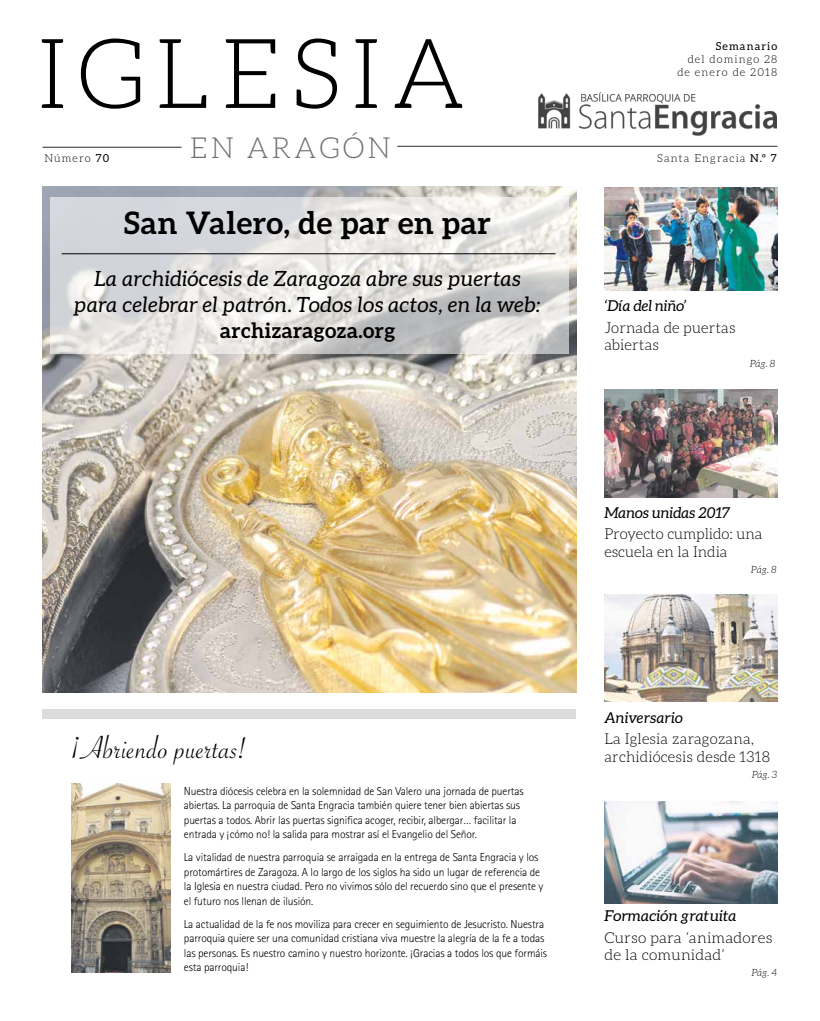
<style>
.page{position:relative;width:820px;height:1021px;background:#fff}
.page>*{position:absolute;margin:0;border:0;box-sizing:border-box;transform-origin:0 0}
.t1{font:300 97px "Aleo";letter-spacing:.1em;color:#000}
.t2{font:34px "Savoye Let Plain";letter-spacing:.01em;color:#000}
.t3{font:700 31px "Aleo";letter-spacing:.02em;color:#000}
.t4{font:300 29px "Aleo";letter-spacing:.1em;color:#707172}
.t5{font:italic 21px/26px "Aleo";letter-spacing:.02em;color:#000;text-align:center}
.t6{font:700 21px "Aleo";letter-spacing:.02em;color:#000}
.t7{font:300 15px/17.3px "Aleo";letter-spacing:.01em;color:#000}
.t8{font:italic 15px "Aleo";letter-spacing:.01em;color:#000}
.t9{font:300 15px/17.3px "Aleo";letter-spacing:.01em;color:#000;scale:1.04 1}
.t10{font:italic 15px "Aleo";letter-spacing:.01em;color:#000;scale:1.04 1}
.t11{font:300 11.5px/14.5px "Rotis Sans Serif";letter-spacing:-.01em;color:#000}
.t12{font:300 11px/13.2px "Aleo";letter-spacing:.1em;color:#000;text-align:right}
.t13{font:11px "Aleo";letter-spacing:.1em;color:#000}
.t14{font:italic 300 10px "Aleo";letter-spacing:-.01em;color:#000}
.s1{font-weight:400}
</style>
<div class="page">
<hr style="left:43px;top:147px;width:138px;height:1px;background:#000">
<hr style="left:397px;top:146px;width:380px;height:1px;background:#000">
<img style="left:538px;top:93px;width:238px;height:43px">
<img style="left:604px;top:594px;width:173px;height:107px">
<img style="left:43px;top:186px;width:533px;height:506px">
<img style="left:604px;top:801px;width:173px;height:102px">
<img style="left:604px;top:389px;width:173px;height:108px">
<img style="left:604px;top:187px;width:173px;height:104px">
<div style="left:43px;top:709px;width:533px;height:10px;background:#dcdcdc"></div>
<img style="left:72px;top:783px;width:98px;height:188px">
<svg style="left:50px;top:197px;width:518px;height:157px;background:#dedddd"></svg>
<hr style="left:62px;top:253px;width:493px;height:1px;background:#000">
<h1 class="t1" style="left:37px;top:21px;width:430px">IGLESIA</h1>
<p class="t12" style="left:44px;top:151px;width:66px">Número <span class="s1">70</span></p>
<h3 class="t4" style="left:190px;top:132px;width:202px">EN ARAGÓN</h3>
<h3 class="t3" style="left:124px;top:205px;width:368px">San Valero, de par en par</h3>
<h3 class="t5" style="left:74px;top:265px;width:468px">La archidiócesis de Zaragoza abre sus puertas para celebrar el patrón. Todos los actos, en la web:</h3>
<h3 class="t6" style="left:220px;top:318px;width:176px">archizaragoza.org</h3>
<h2 class="t2" style="left:72px;top:725px;width:177px">¡Abriendo puertas!</h2>
<p class="t11" style="left:184px;top:783px;width:341px">Nuestra diócesis celebra en la solemnidad de San Valero una jornada de puertas abiertas. La parroquia de Santa Engracia también quiere tener bien abiertas sus puertas a todos. Abrir las puertas significa acoger, recibir, albergar… facilitar la entrada y ¡cómo no! la salida para mostrar así el Evangelio del Señor.</p>
<p class="t11" style="left:184px;top:850px;width:361px">La vitalidad de nuestra parroquia se arraigada en la entrega de Santa Engracia y los protomártires de Zaragoza. A lo largo de los siglos ha sido un lugar de referencia de la Iglesia en nuestra ciudad. Pero no vivimos sólo del recuerdo sino que el presente y el futuro nos llenan de ilusión.</p>
<p class="t11" style="left:184px;top:916px;width:364px">La actualidad de la fe nos moviliza para crecer en seguimiento de Jesucristo. Nuestra parroquia quiere ser una comunidad cristiana viva muestre la alegría de la fe a todas las personas. Es nuestro camino y nuestro horizonte. ¡Gracias a todos los que formáis esta parroquia!</p>
<p class="t13" style="left:715px;top:40px;width:63px">Semanario</p>
<p class="t12" style="left:677px;top:53px;width:101px">del domingo 28 de enero de 2018</p>
<p class="t12" style="left:657px;top:151px;width:121px">Santa Engracia <span class="s1">N.º 7</span></p>
<h3 class="t8" style="left:604px;top:297px;width:84px">‘Día del niño’</h3>
<h3 class="t7" style="left:604px;top:318px;width:133px">Jornada de puertas abiertas</h3>
<p class="t14" style="left:749px;top:358px;width:27px">Pág. 8</p>
<h3 class="t8" style="left:604px;top:504px;width:127px">Manos unidas 2017</h3>
<h3 class="t7" style="left:604px;top:525px;width:160px">Proyecto cumplido: una escuela en la India</h3>
<p class="t14" style="left:750px;top:564px;width:27px">Pág. 8</p>
<h3 class="t8" style="left:604px;top:708px;width:80px">Aniversario</h3>
<h3 class="t7" style="left:604px;top:730px;width:167px">La Iglesia zaragozana, archidiócesis desde 1318</h3>
<p class="t14" style="left:751px;top:769px;width:27px">Pág. 3</p>
<h3 class="t10" style="left:604px;top:907px;width:128px">Formación gratuita</h3>
<h3 class="t9" style="left:604px;top:928px;width:163px">Curso para ‘animadores de la comunidad’</h3>
<p class="t14" style="left:751px;top:966px;width:28px">Pág. 4</p>
</div>
